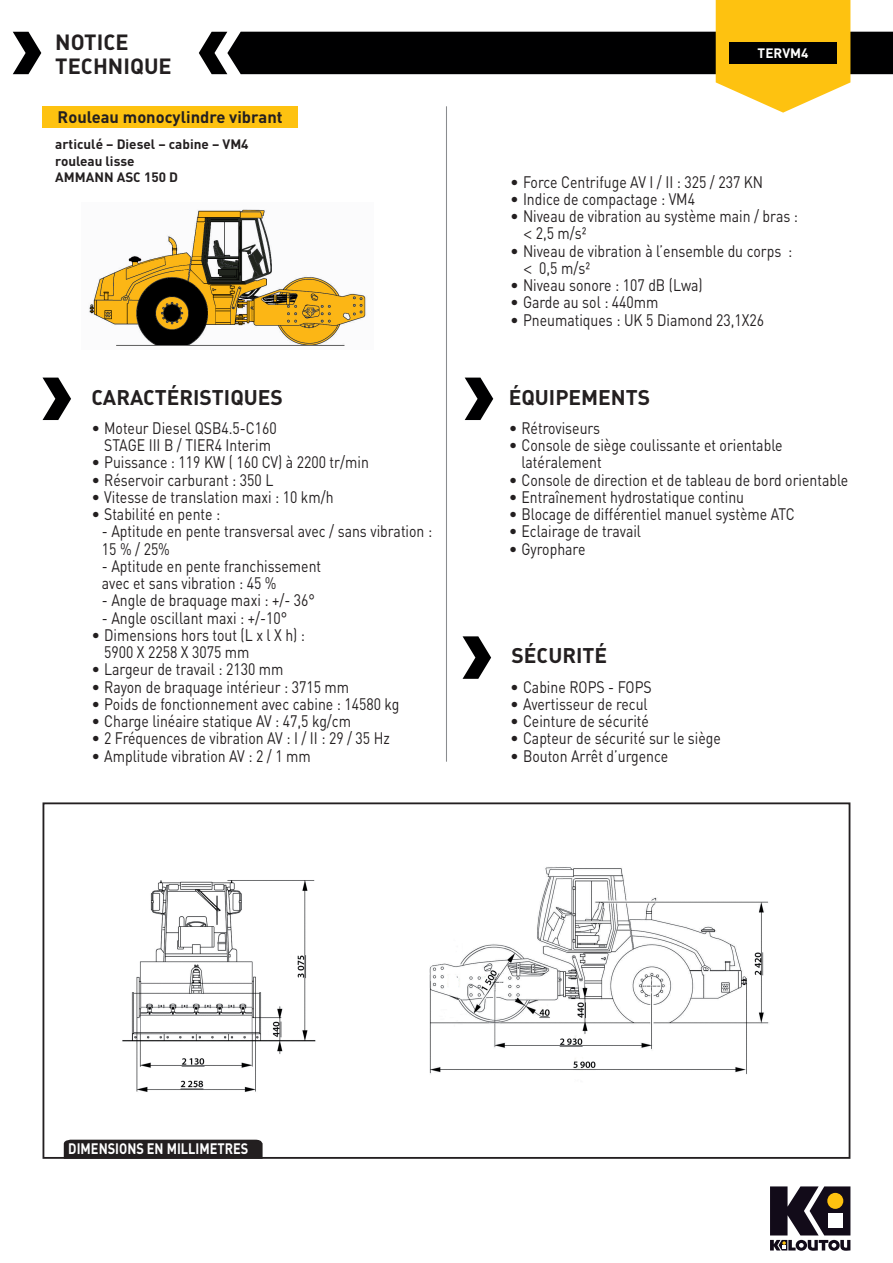
<style>
.page{position:relative;width:893px;height:1263px;background:#fff}
.page>*{position:absolute;margin:0;border:0;box-sizing:border-box;transform-origin:0 0}
.t1{font:700 21.75px/24.5px "DIN";color:#231f20}
.t2{font:700 21px "DIN";color:#231f20}
.t3{font:16.5px/17.2px "DIN";color:#231f20}
.t4{font:16.5px/17.2px "DIN";color:#231f20;scale:.85 1}
.t5{font:700 16.5px "DIN";color:#231f20}
.t6{font:700 15px "DIN";color:#fff;scale:.85 1}
.t7{font:700 13.5px/16.2px "DIN";color:#231f20}
.t8{font:700 13.5px "DIN";color:#fff}
.s1{font-family:"Helvetica";font-weight:300}
</style>
<div class="page">
<img style="left:89px;top:209px;width:277px;height:137px">
<img style="left:69px;top:867px;width:700px;height:273px">
<div style="left:43px;top:802px;width:807px;height:357px;border:2px solid #231f20"></div>
<svg style="left:13px;top:32px;width:28px;height:42px"></svg>
<svg style="left:199px;top:0;width:694px;height:113px"></svg>
<svg style="left:770px;top:1186px;width:80px;height:65px"></svg>
<div style="left:43px;top:106px;width:255px;height:22px;background:#fec210"></div>
<hr style="left:446px;top:106px;width:1px;height:656px;background:#8a8c8f">
<div style="left:729px;top:42px;width:108px;height:22px;background:#000001"></div>
<div style="left:64px;top:1140px;width:199px;height:19px;background:#231f20"></div>
<svg style="left:463px;top:636px;width:28px;height:43px"></svg>
<svg style="left:43px;top:378px;width:28px;height:42px"></svg>
<svg style="left:465px;top:378px;width:28px;height:42px"></svg>
<h1 class="t1" style="left:55px;top:29px;width:118px">NOTICE<br>TECHNIQUE</h1>
<p class="t5" style="left:58px;top:106px;width:226px">Rouleau monocylindre vibrant</p>
<p class="t7" style="left:55px;top:136px;width:195px">articulé – Diesel – cabine – VM4 rouleau lisse<br>AMMANN ASC 150 D</p>
<p class="t2" style="left:91px;top:383px;width:193px">CARACTÉRISTIQUES</p>
<p class="t3" style="left:91px;top:419px;width:187px;text-align:center">• Moteur Diesel QSB4.5-C160<br>STAGE III B / TIER4 Interim</p>
<p class="t3" style="left:91px;top:453px;width:279px">• Puissance : 119 KW ( 160 CV) à 2200 tr/min</p>
<p class="t3" style="left:91px;top:471px;width:184px">• Réservoir carburant : 350 L</p>
<p class="t3" style="left:91px;top:488px;width:244px">• Vitesse de translation maxi : 10 km/h</p>
<p class="t3" style="left:91px;top:505px;width:130px">• Stabilité en pente :</p>
<p class="t4" style="left:102px;top:522px;width:390px">- Aptitude en pente transversal avec / sans vibration :<br>15 % / 25%</p>
<p class="t4" style="left:102px;top:557px;width:260px">- Aptitude en pente franchissement avec et sans vibration : 45 %</p>
<p class="t4" style="left:102px;top:591px;width:252px">- Angle de braquage maxi : +/- 36°</p>
<p class="t4" style="left:102px;top:609px;width:220px">- Angle oscillant maxi : +/-10°</p>
<p class="t3" style="left:104px;top:626px;width:202px;text-indent:-13px">• Dimensions hors tout (L x l X h) :<br>5900 X 2258 X 3075 mm</p>
<p class="t3" style="left:91px;top:660px;width:194px">• Largeur de travail : 2130 mm</p>
<p class="t3" style="left:91px;top:678px;width:259px">• Rayon de braquage intérieur : 3715 mm</p>
<p class="t3" style="left:91px;top:695px;width:310px">• Poids de fonctionnement avec cabine : 14580 kg</p>
<p class="t3" style="left:91px;top:712px;width:261px">• Charge linéaire statique AV : 47,5 kg/cm</p>
<p class="t3" style="left:91px;top:729px;width:300px">• 2 Fréquences de vibration AV : I / II : 29 / 35 Hz</p>
<p class="t3" style="left:91px;top:747px;width:221px">• Amplitude vibration AV : 2 / 1 mm</p>
<p class="t8" style="left:758px;top:45px;width:52px">TERVM4</p>
<p class="t3" style="left:510px;top:173px;width:254px">• Force Centrifuge AV I / II : 325 / 237 KN</p>
<p class="t3" style="left:510px;top:190px;width:186px">• Indice de compactage : VM4</p>
<p class="t3" style="left:523px;top:207px;width:276px;text-indent:-13px">• Niveau de vibration au système main / bras : <span class="s1">&lt;</span> 2,5 m/s²</p>
<p class="t3" style="left:523px;top:242px;width:271px;text-indent:-13px">• Niveau de vibration à l’ensemble du corps : <span class="s1">&lt;</span> 0,5 m/s²</p>
<p class="t3" style="left:510px;top:276px;width:194px">• Niveau sonore : 107 dB (Lwa)</p>
<p class="t3" style="left:510px;top:293px;width:150px">• Garde au sol : 440mm</p>
<p class="t3" style="left:510px;top:311px;width:255px">• Pneumatiques : UK 5 Diamond 23,1X26</p>
<p class="t2" style="left:509px;top:383px;width:143px">ÉQUIPEMENTS</p>
<p class="t3" style="left:509px;top:419px;width:93px">• Rétroviseurs</p>
<p class="t3" style="left:521px;top:436px;width:263px;text-indent:-13px">• Console de siège coulissante et orientable latéralement</p>
<p class="t3" style="left:509px;top:471px;width:341px">• Console de direction et de tableau de bord orientable</p>
<p class="t3" style="left:509px;top:488px;width:237px">• Entraînement hydrostatique continu</p>
<p class="t3" style="left:509px;top:505px;width:288px">• Blocage de différentiel manuel système ATC</p>
<p class="t3" style="left:509px;top:522px;width:134px">• Eclairage de travail</p>
<p class="t3" style="left:509px;top:540px;width:78px">• Gyrophare</p>
<p class="t2" style="left:511px;top:642px;width:97px">SÉCURITÉ</p>
<p class="t3" style="left:510px;top:678px;width:143px">• Cabine ROPS - FOPS</p>
<p class="t3" style="left:510px;top:695px;width:139px">• Avertisseur de recul</p>
<p class="t3" style="left:510px;top:712px;width:140px">• Ceinture de sécurité</p>
<p class="t3" style="left:510px;top:729px;width:212px">• Capteur de sécurité sur le siège</p>
<p class="t3" style="left:510px;top:747px;width:159px">• Bouton Arrêt d’urgence</p>
<p class="t6" style="left:68px;top:1139px;width:213px">DIMENSIONS EN MILLIMETRES</p>
</div>
